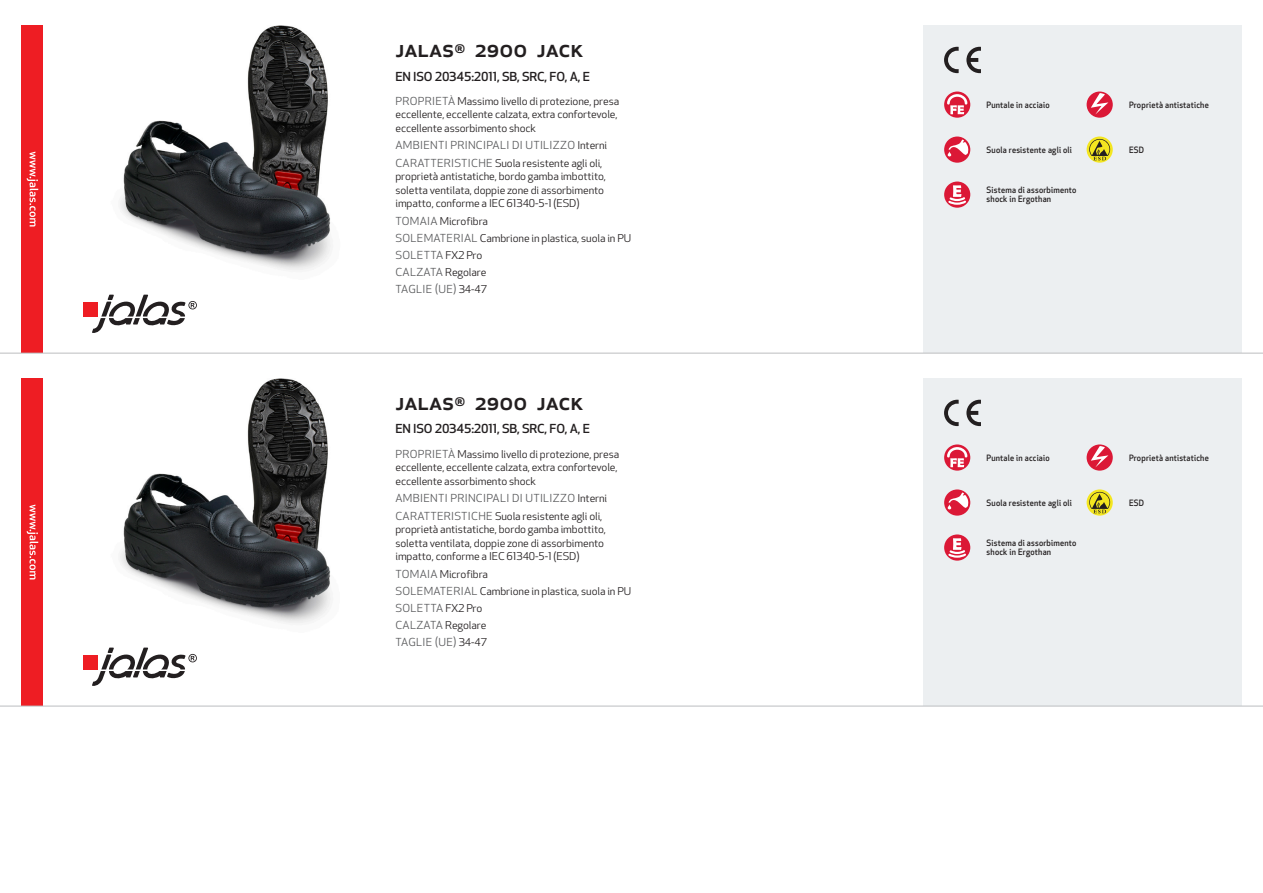
<style>
.page{position:relative;width:1263px;height:893px;background:#fff}
.page>*{position:absolute;margin:0;border:0;box-sizing:border-box;transform-origin:0 0}
.Produkt_namn{font:500 24px "Apex New";color:#231f20}
.Ingress{font:500 12.15px "Apex New";letter-spacing:-.015em;color:#231f20;scale:1.06 1}
.Funktion{font:10.8px "Apex New";letter-spacing:.025em;color:#57585a;scale:1.06 1}
.Funktion-2{font:10.5px/13.6px "Apex New";letter-spacing:-.01em;color:#231f20;scale:1.06 1}
.Funktion_body{font:500 8.55px/9px "Apex New";letter-spacing:.025em;color:#231f20;scale:.95 1}
.s1{font-size:10.8px;color:#57585a}
.s2{font-size:10.5px;color:#231f20}
</style>
<div class="page">
<img style="left:120px;top:26px;width:211px;height:245px">
<div style="left:83px;top:302px;width:15px;height:15px;background:#ee1d23"></div>
<svg style="left:92px;top:295px;width:105px;height:38px"></svg>
<div style="left:21px;top:26px;width:22px;height:327px;background:#ee1d23"></div>
<svg style="left:27px;top:152px;width:11px;height:75px"></svg>
<div style="left:923px;top:26px;width:319px;height:327px;background:#eceff1"></div>
<svg style="left:966px;top:47px;width:15px;height:26px"></svg>
<svg style="left:944px;top:47px;width:15px;height:26px"></svg>
<svg style="left:944px;top:92px;width:26px;height:26px"></svg>
<svg style="left:947px;top:94px;width:20px;height:20px"></svg>
<svg style="left:944px;top:137px;width:26px;height:26px"></svg>
<svg style="left:948px;top:140px;width:20px;height:17px"></svg>
<div style="left:944px;top:182px;width:26px;height:26px;background:#db1836;border-radius:50%"></div>
<svg style="left:946px;top:185px;width:22px;height:21px"></svg>
<svg style="left:1086px;top:92px;width:27px;height:26px"></svg>
<svg style="left:1091px;top:93px;width:17px;height:22px"></svg>
<svg style="left:1086px;top:137px;width:27px;height:26px"></svg>
<svg style="left:1089px;top:139px;width:21px;height:21px"></svg>
<img style="left:120px;top:378px;width:211px;height:246px">
<div style="left:83px;top:654px;width:15px;height:15px;background:#ee1d23"></div>
<svg style="left:92px;top:648px;width:105px;height:38px"></svg>
<div style="left:21px;top:378px;width:22px;height:328px;background:#ee1d23"></div>
<svg style="left:27px;top:505px;width:11px;height:74px"></svg>
<div style="left:923px;top:378px;width:319px;height:328px;background:#eceff1"></div>
<svg style="left:966px;top:400px;width:15px;height:26px"></svg>
<svg style="left:944px;top:400px;width:15px;height:26px"></svg>
<svg style="left:944px;top:444px;width:26px;height:27px"></svg>
<svg style="left:947px;top:447px;width:20px;height:20px"></svg>
<svg style="left:944px;top:489px;width:26px;height:27px"></svg>
<svg style="left:948px;top:492px;width:20px;height:17px"></svg>
<svg style="left:944px;top:534px;width:26px;height:27px"></svg>
<svg style="left:946px;top:538px;width:22px;height:21px"></svg>
<svg style="left:1086px;top:444px;width:27px;height:27px"></svg>
<svg style="left:1091px;top:446px;width:17px;height:21px"></svg>
<svg style="left:1086px;top:489px;width:27px;height:27px"></svg>
<svg style="left:1089px;top:492px;width:21px;height:21px"></svg>
<hr style="left:0;top:353px;width:1263px;height:1px;background:#bcbdc0">
<hr style="left:0;top:706px;width:1263px;height:1px;background:#bcbdc0">
<p class="Produkt_namn" style="left:395px;top:33px;width:190px">JALAS<sup>®</sup> 2900 JACK</p>
<p class="Ingress" style="left:395px;top:68px;width:185px">EN ISO 20345:2011, SB, SRC, FO, A, E</p>
<p class="Funktion-2" style="left:395px;top:94px;width:213px"><span class="s1">PROPRIETÀ</span> Massimo livello di protezione, presa eccellente, eccellente calzata, extra confortevole, eccellente assorbimento shock</p>
<p class="Funktion" style="left:395px;top:139px;width:201px">AMBIENTI PRINCIPALI DI UTILIZZO <span class="s2">Interni</span></p>
<p class="Funktion-2" style="left:395px;top:156px;width:200px"><span class="s1">CARATTERISTICHE</span> Suola resistente agli oli, proprietà antistatiche, bordo gamba imbottito, soletta ventilata, doppie zone di assorbimento impatto, conforme a IEC 61340-5-1 (ESD)</p>
<p class="Funktion-2" style="left:395px;top:214px;width:89px"><span class="s1">TOMAIA</span> Microfibra</p>
<p class="Funktion-2" style="left:395px;top:231px;width:224px"><span class="s1">SOLEMATERIAL</span> Cambrione in plastica, suola in PU</p>
<p class="Funktion" style="left:395px;top:248px;width:84px">SOLETTA <span class="s2">FX2 Pro</span></p>
<p class="Funktion-2" style="left:395px;top:266px;width:87px"><span class="s1">CALZATA</span> Regolare</p>
<p class="Funktion" style="left:395px;top:283px;width:88px">TAGLIE (UE) <span class="s2">34-47</span></p>
<p class="Produkt_namn" style="left:395px;top:385px;width:190px">JALAS<sup>®</sup> 2900 JACK</p>
<p class="Ingress" style="left:395px;top:421px;width:185px">EN ISO 20345:2011, SB, SRC, FO, A, E</p>
<p class="Funktion-2" style="left:395px;top:447px;width:213px"><span class="s1">PROPRIETÀ</span> Massimo livello di protezione, presa eccellente, eccellente calzata, extra confortevole, eccellente assorbimento shock</p>
<p class="Funktion" style="left:395px;top:492px;width:201px">AMBIENTI PRINCIPALI DI UTILIZZO <span class="s2">Interni</span></p>
<p class="Funktion-2" style="left:395px;top:509px;width:200px"><span class="s1">CARATTERISTICHE</span> Suola resistente agli oli, proprietà antistatiche, bordo gamba imbottito, soletta ventilata, doppie zone di assorbimento impatto, conforme a IEC 61340-5-1 (ESD)</p>
<p class="Funktion-2" style="left:395px;top:567px;width:89px"><span class="s1">TOMAIA</span> Microfibra</p>
<p class="Funktion-2" style="left:395px;top:584px;width:224px"><span class="s1">SOLEMATERIAL</span> Cambrione in plastica, suola in PU</p>
<p class="Funktion" style="left:395px;top:601px;width:84px">SOLETTA <span class="s2">FX2 Pro</span></p>
<p class="Funktion-2" style="left:395px;top:618px;width:87px"><span class="s1">CALZATA</span> Regolare</p>
<p class="Funktion" style="left:395px;top:636px;width:88px">TAGLIE (UE) <span class="s2">34-47</span></p>
<p class="Funktion_body" style="left:986px;top:100px;width:68px">Puntale in acciaio</p>
<p class="Funktion_body" style="left:986px;top:145px;width:91px">Suola resistente agli oli</p>
<p class="Funktion_body" style="left:986px;top:186px;width:96px">Sistema di assorbimento shock in Ergothan</p>
<p class="Funktion_body" style="left:1129px;top:100px;width:85px">Proprietà antistatiche</p>
<p class="Funktion_body" style="left:1129px;top:145px;width:17px">ESD</p>
<p class="Funktion_body" style="left:986px;top:453px;width:68px">Puntale in acciaio</p>
<p class="Funktion_body" style="left:986px;top:498px;width:91px">Suola resistente agli oli</p>
<p class="Funktion_body" style="left:986px;top:539px;width:96px">Sistema di assorbimento shock in Ergothan</p>
<p class="Funktion_body" style="left:1129px;top:453px;width:85px">Proprietà antistatiche</p>
<p class="Funktion_body" style="left:1129px;top:498px;width:17px">ESD</p>
</div>
